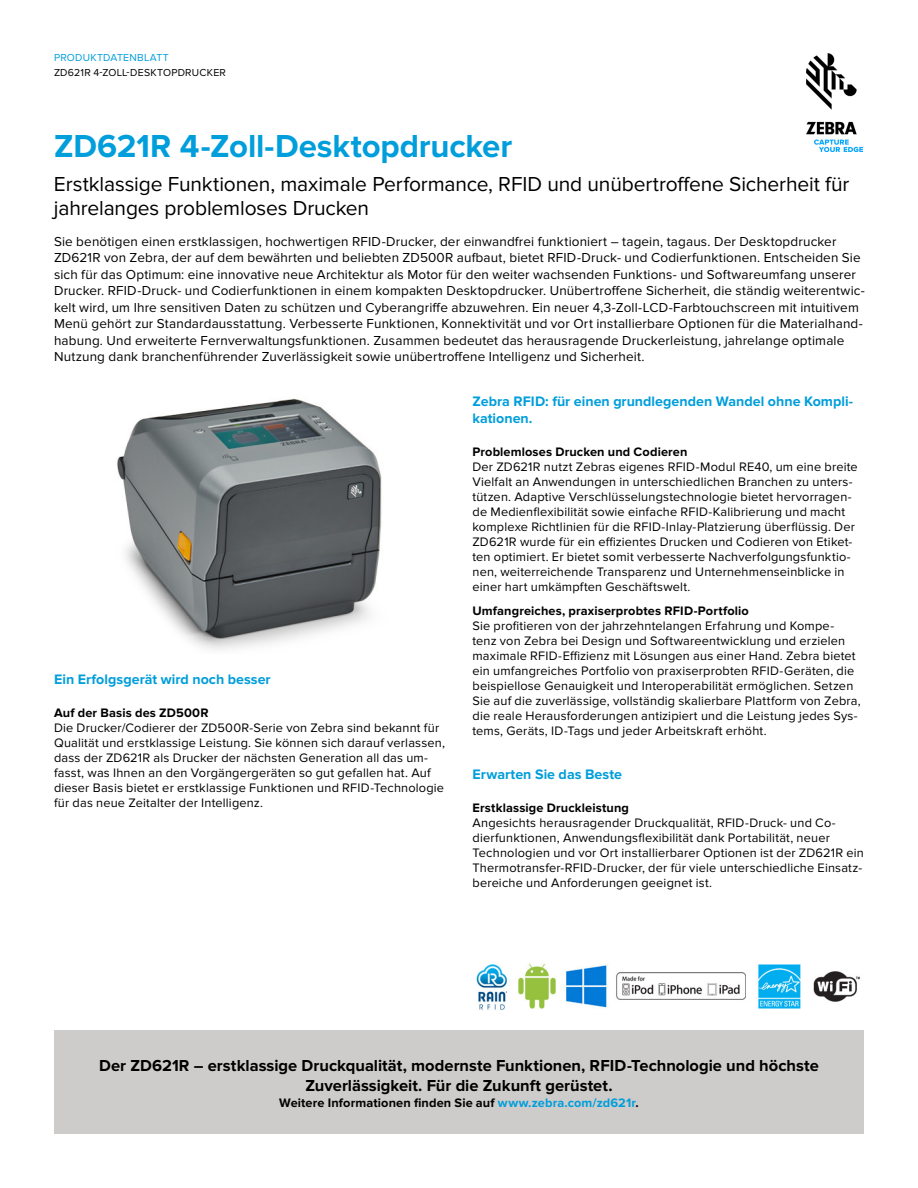
<style>
.page{position:relative;width:918px;height:1188px;background:#fff}
.page>*{position:absolute;margin:0;border:0;box-sizing:border-box;transform-origin:0 0}
.t1{font:700 33px "Proxima Nova";letter-spacing:-.005em;color:#009edb}
.t2{font:21px/24px "Proxima Nova";letter-spacing:-.005em;color:#000}
.t3{font:700 16.5px/20.2px "Proxima Nova";color:#000;text-align:center}
.t4{font:700 14.25px/17.2px "Proxima Nova";color:#009edb}
.t5{font:13.5px/16.5px "Proxima Nova";letter-spacing:.01em;color:#000}
.t6{font:12.75px/15px "Proxima Nova";letter-spacing:.015em;color:#000}
.t7{font:700 12.75px "Proxima Nova";letter-spacing:.01em;color:#000}
.t8{font:10.5px "Proxima Nova";letter-spacing:.025em;color:#000}
.t9{font:10.5px "Proxima Nova";letter-spacing:.025em;color:#009edb}
.s1{color:#009edb}
</style>
<div class="page">
<img style="left:806px;top:54px;width:56px;height:97px">
<div style="left:54px;top:1031px;width:810px;height:103px;background:#cdccca"></div>
<img style="left:476px;top:963px;width:384px;height:48px">
<img style="left:117px;top:399px;width:265px;height:251px">
<p class="t9" style="left:54px;top:52px;width:116px">PRODUKTDATENBLATT</p>
<p class="t8" style="left:54px;top:66px;width:174px">ZD621R 4-ZOLL-DESKTOPDRUCKER</p>
<h1 class="t1" style="left:54px;top:127px;width:460px">ZD621R 4-Zoll-Desktopdrucker</h1>
<h2 class="t2" style="left:54px;top:173px;width:797px">Erstklassige Funktionen, maximale Performance, RFID und unübertroffene Sicherheit für jahrelanges problemloses Drucken</h2>
<p class="t5" style="left:54px;top:233px;width:812px">Sie benötigen einen erstklassigen, hochwertigen RFID-Drucker, der einwandfrei funktioniert – tagein, tagaus. Der Desktopdrucker ZD621R von Zebra, der auf dem bewährten und beliebten ZD500R aufbaut, bietet RFID-Druck- und Codierfunktionen. Entscheiden Sie sich für das Optimum: eine innovative neue Architektur als Motor für den weiter wachsenden Funktions- und Softwareumfang unserer Drucker. RFID-Druck- und Codierfunktionen in einem kompakten Desktopdrucker. Unübertroffene Sicherheit, die ständig weiterentwic&shy;kelt wird, um Ihre sensitiven Daten zu schützen und Cyberangriffe abzuwehren. Ein neuer 4,3-Zoll-LCD-Farbtouchscreen mit intuitivem Menü gehört zur Standardausstattung. Verbesserte Funktionen, Konnektivität und vor Ort installierbare Optionen für die Materialhand&shy;habung. Und erweiterte Fernverwaltungsfunktionen. Zusammen bedeutet das herausragende Druckerleistung, jahrelange optimale Nutzung dank branchenführender Zuverlässigkeit sowie unübertroffene Intelligenz und Sicherheit.</p>
<p class="t4" style="left:54px;top:671px;width:218px">Ein Erfolgsgerät wird noch besser</p>
<p class="t7" style="left:54px;top:706px;width:156px">Auf der Basis des ZD500R</p>
<p class="t6" style="left:54px;top:721px;width:392px">Die Drucker/Codierer der ZD500R-Serie von Zebra sind bekannt für Qualität und erstklassige Leistung. Sie können sich darauf verlassen, dass der ZD621R als Drucker der nächsten Generation all das um&shy;fasst, was Ihnen an den Vorgängergeräten so gut gefallen hat. Auf dieser Basis bietet er erstklassige Funktionen und RFID-Technologie für das neue Zeitalter der Intelligenz.</p>
<p class="t4" style="left:472px;top:393px;width:382px">Zebra RFID: für einen grundlegenden Wandel ohne Kompli&shy;kationen.</p>
<p class="t7" style="left:472px;top:445px;width:216px">Problemloses Drucken und Codieren</p>
<p class="t6" style="left:472px;top:460px;width:387px">Der ZD621R nutzt Zebras eigenes RFID-Modul RE40, um eine breite Vielfalt an Anwendungen in unterschiedlichen Branchen zu unters&shy;tützen. Adaptive Verschlüsselungstechnologie bietet hervorragen&shy;de Medienflexibilität sowie einfache RFID-Kalibrierung und macht komplexe Richtlinien für die RFID-Inlay-Platzierung überflüssig. Der ZD621R wurde für ein effizientes Drucken und Codieren von Etiket&shy;ten optimiert. Er bietet somit verbesserte Nachverfolgungsfunktio&shy;nen, weiterreichende Transparenz und Unternehmenseinblicke in einer hart umkämpften Geschäftswelt.</p>
<p class="t7" style="left:472px;top:604px;width:278px">Umfangreiches, praxiserprobtes RFID-Portfolio</p>
<p class="t6" style="left:472px;top:619px;width:390px">Sie profitieren von der jahrzehntelangen Erfahrung und Kompe&shy;tenz von Zebra bei Design und Softwareentwicklung und erzielen maximale RFID-Effizienz mit Lösungen aus einer Hand. Zebra bietet ein umfangreiches Portfolio von praxiserprobten RFID-Geräten, die beispiellose Genauigkeit und Interoperabilität ermöglichen. Setzen Sie auf die zuverlässige, vollständig skalierbare Plattform von Zebra, die reale Herausforderungen antizipiert und die Leistung jedes Sys&shy;tems, Geräts, ID-Tags und jeder Arbeitskraft erhöht.</p>
<p class="t4" style="left:472px;top:766px;width:151px">Erwarten Sie das Beste</p>
<p class="t7" style="left:472px;top:800px;width:158px">Erstklassige Druckleistung</p>
<p class="t6" style="left:472px;top:815px;width:393px">Angesichts herausragender Druckqualität, RFID-Druck- und Co&shy;dierfunktionen, Anwendungsflexibilität dank Portabilität, neuer Technologien und vor Ort installierbarer Optionen ist der ZD621R ein Thermotransfer-RFID-Drucker, der für viele unterschiedliche Einsatz&shy;bereiche und Anforderungen geeignet ist.</p>
<p class="t3" style="left:99px;top:1056px;width:721px">Der ZD621R – erstklassige Druckqualität, modernste Funktionen, RFID-Technologie und höchste<br>Zuverlässigkeit. Für die Zukunft gerüstet.</p>
<p class="t7" style="left:279px;top:1095px;width:361px">Weitere Informationen finden Sie auf <span class="s1">www.zebra.com/zd621r</span>.</p>
</div>
